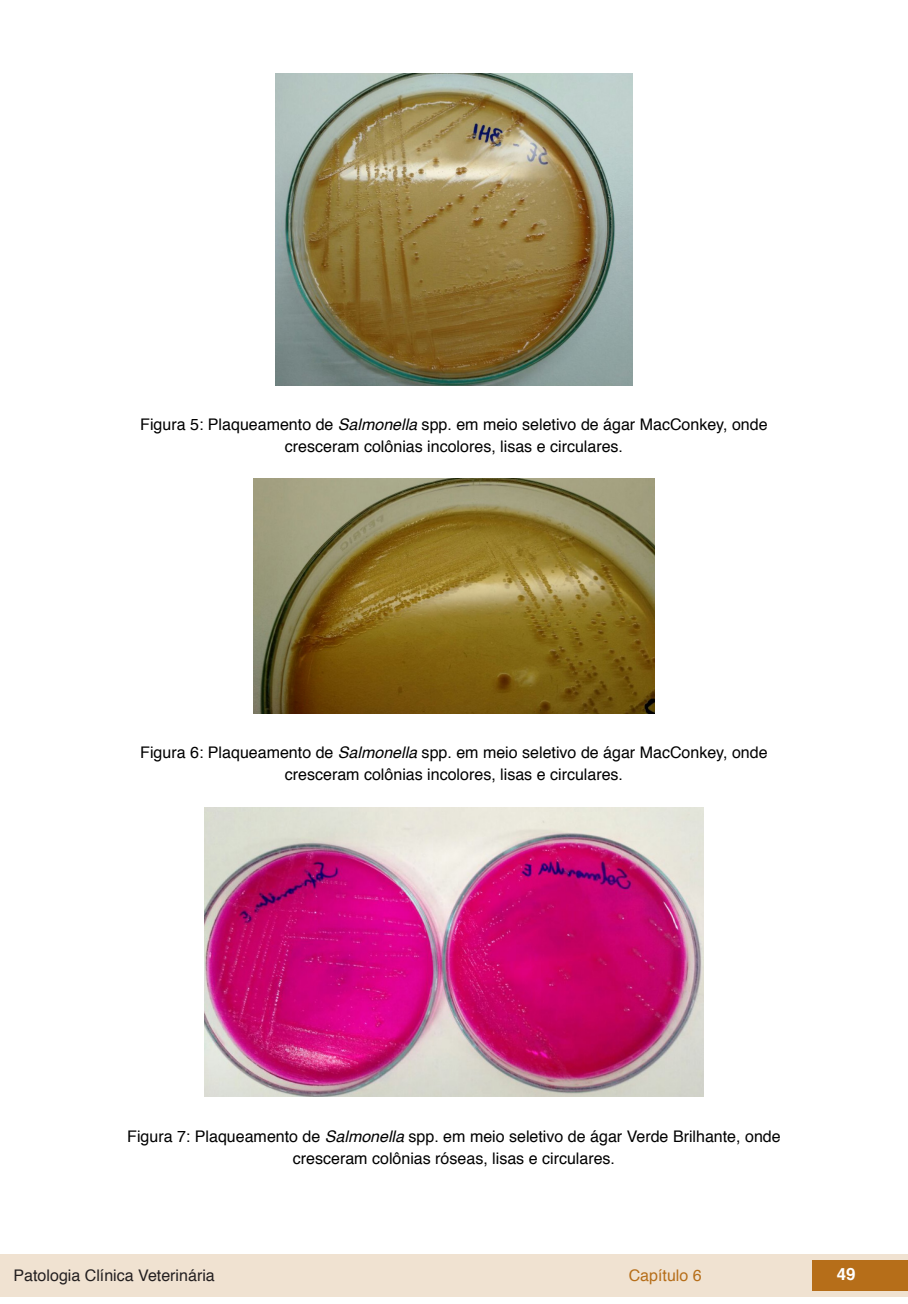
<style>
.page{position:relative;width:908px;height:1304px;background:#fff}
.page>*{position:absolute;margin:0;border:0;box-sizing:border-box;transform-origin:0 0}
.t1{font:700 16.8px "Helvetica";color:#fff}
.info_tab_graf_imag{font:16px/22px "Helvetica";color:#000;text-align:center}
.t2{font:16px "Helvetica";color:#231f20}
.t3{font:16px "Helvetica";color:#b66e19}
.s1{font-style:italic}
</style>
<div class="page">
<div style="left:0;top:1254px;width:906px;height:43px;background:#f0e2d1"></div>
<div style="left:812px;top:1261px;width:95px;height:30px;background:#b66e19"></div>
<img style="left:275px;top:74px;width:357px;height:311px">
<img style="left:253px;top:479px;width:401px;height:235px">
<img style="left:204px;top:807px;width:499px;height:290px">
<p class="info_tab_graf_imag" style="left:140px;top:414px;width:628px">Figura 5: Plaqueamento de <span class="s1">Salmonella</span> spp. em meio seletivo de ágar MacConkey, onde cresceram colônias incolores, lisas e circulares.</p>
<p class="info_tab_graf_imag" style="left:140px;top:742px;width:628px">Figura 6: Plaqueamento de <span class="s1">Salmonella</span> spp. em meio seletivo de ágar MacConkey, onde cresceram colônias incolores, lisas e circulares.</p>
<p class="info_tab_graf_imag" style="left:127px;top:1125px;width:654px">Figura 7: Plaqueamento de <span class="s1">Salmonella</span> spp. em meio seletivo de ágar Verde Brilhante, onde cresceram colônias róseas, lisas e circulares.</p>
<p class="t2" style="left:14px;top:1263px;width:202px">Patologia Clínica Veterinária</p>
<p class="t3" style="left:628px;top:1263px;width:74px">Capítulo 6</p>
<p class="t1" style="left:836px;top:1261px;width:20px">49</p>
</div>
